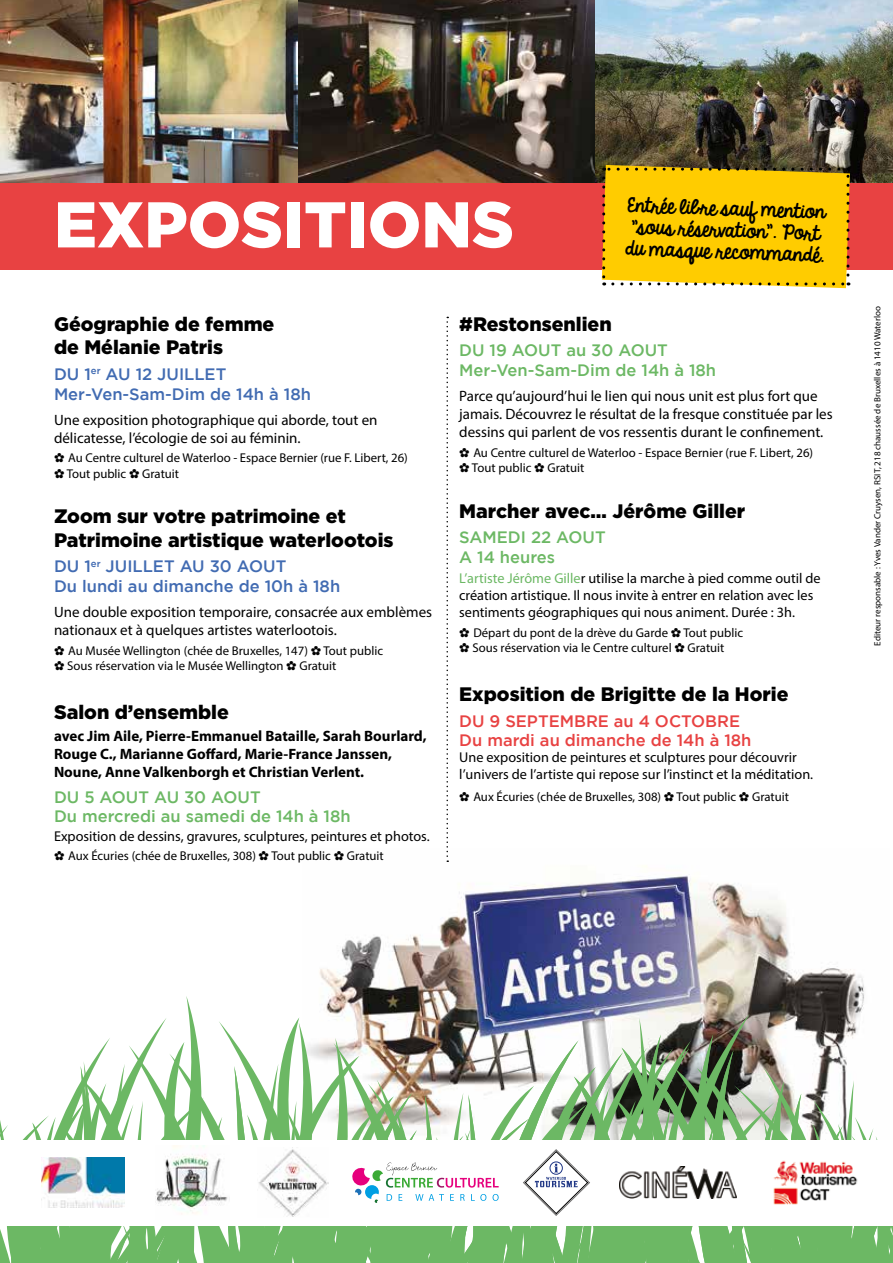
<style>
.page{position:relative;width:893px;height:1263px;background:#fff}
.page>*{position:absolute;margin:0;border:0;box-sizing:border-box;transform-origin:0 0}
.t1{font:900 64.5px "Gotham";color:#fff}
.t2{font:900 19.5px/23.4px "Gotham";color:#000}
.t3{font:18px/21.6px "KG Always A Good Time";color:#000}
.t4{font:500 16.5px/19.8px "Gotham";color:#6cb864}
.t5{font:500 16.5px/19.8px "Gotham";color:#416bb2}
.t6{font:500 16.5px/19.8px "Gotham";color:#e84242}
.t7{font:15px/18px "Myriad Pro";color:#000}
.t8{font:700 15px/18px "Myriad Pro";color:#000}
.t9{font:14.25px/17.1px "Myriad Pro";color:#000}
.t10{font:12.75px/15.3px "Myriad Pro";color:#000}
.t11{font:9px "Myriad Pro";color:#000}
.s1{color:#6cb864}
</style>
<div class="page">
<img style="left:319px;top:860px;width:545px;height:136px">
<img style="left:297px;top:0;width:298px;height:183px">
<img style="left:0;top:0;width:297px;height:183px">
<img style="left:595px;top:0;width:298px;height:183px">
<svg style="left:446px;top:317px;width:2px;height:545px"></svg>
<div style="left:0;top:183px;width:893px;height:87px;background:#e84242"></div>
<svg style="left:0;top:996px;width:893px;height:267px"></svg>
<svg style="left:602px;top:165px;width:248px;height:123px"></svg>
<img style="left:258px;top:1147px;width:70px;height:70px">
<img style="left:619px;top:1167px;width:118px;height:31px">
<h1 class="t1" style="left:54px;top:187px;width:462px">EXPOSITIONS</h1>
<h3 class="t3" style="left:628px;top:195px;width:199px;rotate:2deg">Entrée libre sauf mention "sous réservation". Port</h3>
<h3 class="t3" style="left:626px;top:238px;width:201px;rotate:2deg">du masque recommandé.</h3>
<h2 class="t2" style="left:54px;top:312px;width:222px">Géographie de femme de Mélanie Patris</h2>
<p class="t5" style="left:54px;top:364px;width:258px">DU 1<sup>er</sup> AU 12 JUILLET<br>Mer-Ven-Sam-Dim de 14h à 18h</p>
<p class="t7" style="left:54px;top:410px;width:325px">Une exposition photographique qui aborde, tout en délicatesse, l’écologie de soi au féminin.</p>
<p class="t10" style="left:54px;top:450px;width:355px">✿ Au Centre culturel de Waterloo - Espace Bernier (rue F. Libert, 26) ✿ Tout public ✿ Gratuit</p>
<h2 class="t2" style="left:54px;top:504px;width:341px">Zoom sur votre patrimoine et<br>Patrimoine artistique waterlootois</h2>
<p class="t5" style="left:54px;top:556px;width:288px">DU 1<sup>er</sup> JUILLET AU 30 AOUT<br>Du lundi au dimanche de 10h à 18h</p>
<p class="t7" style="left:54px;top:603px;width:380px">Une double exposition temporaire, consacrée aux emblèmes nationaux et à quelques artistes waterlootois.</p>
<p class="t10" style="left:54px;top:642px;width:331px">✿ Au Musée Wellington (chée de Bruxelles, 147) ✿ Tout public ✿ Sous réservation via le Musée Wellington ✿ Gratuit</p>
<h2 class="t2" style="left:54px;top:700px;width:176px">Salon d’ensemble</h2>
<p class="t8" style="left:54px;top:726px;width:374px">avec Jim Aile, Pierre-Emmanuel Bataille, Sarah Bourlard,<br>Rouge C., Marianne Goffard, Marie-France Janssen,<br>Noune, Anne Valkenborgh et Christian Verlent.</p>
<p class="t4" style="left:54px;top:786px;width:298px">DU 5 AOUT AU 30 AOUT<br>Du mercredi au samedi de 14h à 18h</p>
<p class="t9" style="left:54px;top:827px;width:377px">Exposition de dessins, gravures, sculptures, peintures et photos.</p>
<p class="t10" style="left:54px;top:848px;width:331px">✿ Aux Écuries (chée de Bruxelles, 308) ✿ Tout public ✿ Gratuit</p>
<h2 class="t2" style="left:459px;top:312px;width:154px">#Restonsenlien</h2>
<p class="t4" style="left:459px;top:340px;width:258px">DU 19 AOUT au 30 AOUT<br>Mer-Ven-Sam-Dim de 14h à 18h</p>
<p class="t7" style="left:459px;top:387px;width:375px">Parce qu’aujourd’hui le lien qui nous unit est plus fort que jamais. Découvrez le résultat de la fresque constituée par les dessins qui parlent de vos ressentis durant le confinement.</p>
<p class="t10" style="left:459px;top:445px;width:355px">✿ Au Centre culturel de Waterloo - Espace Bernier (rue F. Libert, 26) ✿ Tout public ✿ Gratuit</p>
<h2 class="t2" style="left:459px;top:499px;width:287px">Marcher avec… Jérôme Giller</h2>
<p class="t4" style="left:459px;top:527px;width:148px">SAMEDI 22 AOUT<br>A 14 heures</p>
<p class="t9" style="left:459px;top:569px;width:363px"><span class="s1">L’artiste Jérôme Gille</span>r utilise la marche à pied comme outil de création artistique. Il nous invite à entrer en relation avec les sentiments géographiques qui nous animent. Durée : 3h.</p>
<p class="t10" style="left:459px;top:625px;width:285px">✿ Départ du pont de la drève du Garde ✿ Tout public ✿ Sous réservation via le Centre culturel ✿ Gratuit</p>
<h2 class="t2" style="left:459px;top:682px;width:331px">Exposition de Brigitte de la Horie</h2>
<p class="t6" style="left:459px;top:710px;width:294px">DU 9 SEPTEMBRE au 4 OCTOBRE<br>Du mardi au dimanche de 14h à 18h</p>
<p class="t9" style="left:459px;top:748px;width:355px">Une exposition de peintures et sculptures pour découvrir l’univers de l’artiste qui repose sur l’instinct et la méditation.</p>
<p class="t10" style="left:459px;top:788px;width:331px">✿ Aux Écuries (chée de Bruxelles, 308) ✿ Tout public ✿ Gratuit</p>
<p class="t11" style="left:872px;top:646px;width:341px;rotate:-90deg">Editeur responsable : Yves Vander Cruysen, RSIT, 218 chaussée de Bruxelles à 1410 Waterloo</p>
</div>
